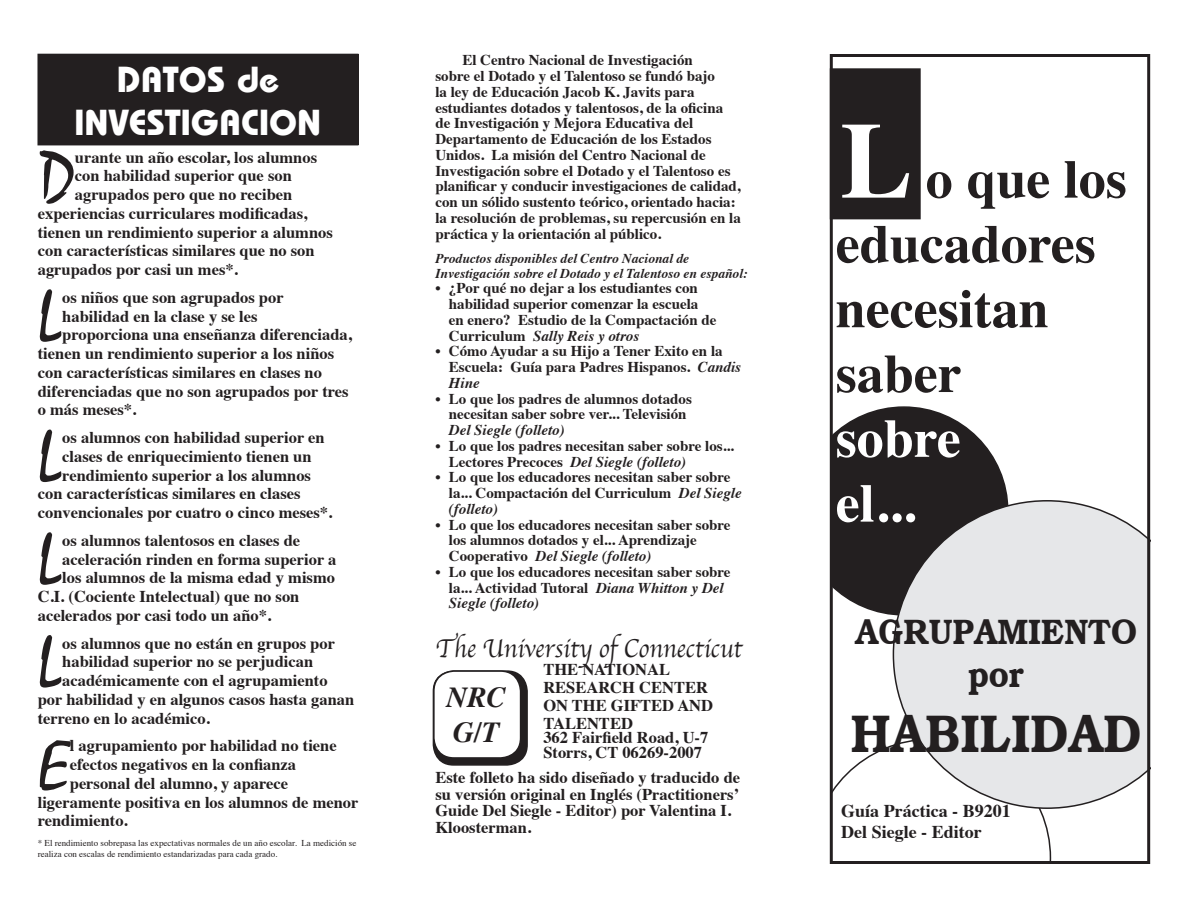
<style>
.page{position:relative;width:1188px;height:918px;background:#fff}
.page>*{position:absolute;margin:0;border:0;box-sizing:border-box;transform-origin:0 0}
.t1{font:65.85px "Minstrel";color:#231f20}
.t2{font:700 54px/64.8px "Times";color:#231f20}
.t3{font:700 54px "Times";color:#fff}
.t4{font:600 54px "Bookman";color:#231f20;scale:.9 1}
.t5{font:36px/43.2px "Bordeaux";color:#fff;text-align:center}
.t6{font:600 36px "Bookman";color:#231f20;scale:.9 1}
.t7{font:italic 700 28.95px "Times";color:#231f20}
.t8{font:27px "Apple Chancery";color:#231f20;scale:.9 1}
.t9{font:700 18px "Times";color:#231f20}
.t10{font:700 16.5px/18px "Times";color:#231f20}
.t11{font:700 15px/15.8px "Times";color:#231f20}
.t12{font:italic 700 15px "Times";color:#231f20}
.t13{font:italic 700 13.5px/15px "Times";color:#231f20}
.t14{font:9px/10.8px "Times";color:#231f20}
.s1{font-style:italic}
.s2{font-size:108px;color:#fff}
</style>
<div class="page">
<div style="left:800px;top:407px;width:208px;height:208px;background:#231f20;border-radius:50%"></div>
<div style="left:38px;top:54px;width:320px;height:91px;background:#231f20"></div>
<div style="left:831px;top:69px;width:89px;height:150px;background:#231f20"></div>
<div style="left:830px;top:68px;width:91px;height:151px;border:2px solid #231f20"></div>
<svg style="left:834px;top:744px;width:217px;height:116px"></svg>
<div style="left:746px;top:369px;width:85px;height:543px;background:#fff"></div>
<svg style="left:893px;top:500px;width:258px;height:309px"></svg>
<div style="left:830px;top:54px;width:320px;height:810px;border:3px solid #231f20"></div>
<div style="left:433px;top:671px;width:94px;height:94px;background:#231f20;border-radius:20px"></div>
<div style="left:433px;top:670px;width:95px;height:96px;border:2px solid #231f20;border-radius:20px"></div>
<div style="left:434px;top:671px;width:87px;height:87px;background:#fff;border-radius:20px"></div>
<div style="left:433px;top:670px;width:88px;height:89px;border:2px solid #231f20;border-radius:20px"></div>
<p class="t5" style="left:75px;top:60px;width:248px">DATOS de<br>INVESTIGACION</p>
<p class="t1" style="left:38px;top:145px;width:37px">D</p>
<p class="t10" style="left:75px;top:146px;width:244px">urante un año escolar, los alumnos</p>
<p class="t10" style="left:75px;top:165px;width:219px">con habilidad superior que son</p>
<p class="t10" style="left:75px;top:184px;width:219px">agrupados pero que no reciben</p>
<p class="t10" style="left:38px;top:203px;width:271px">experiencias curriculares modificadas,</p>
<p class="t10" style="left:38px;top:221px;width:297px">tienen un rendimiento superior a alumnos</p>
<p class="t10" style="left:38px;top:240px;width:278px">con características similares que no son</p>
<p class="t10" style="left:38px;top:259px;width:202px">agrupados por casi un mes*.</p>
<p class="t1" style="left:38px;top:285px;width:26px">L</p>
<p class="t10" style="left:62px;top:287px;width:223px">os niños que son agrupados por</p>
<p class="t10" style="left:62px;top:305px;width:197px">habilidad en la clase y se les</p>
<p class="t10" style="left:62px;top:324px;width:291px">proporciona una enseñanza diferenciada,</p>
<p class="t10" style="left:38px;top:343px;width:298px">tienen un rendimiento superior a los niños</p>
<p class="t10" style="left:38px;top:362px;width:286px">con características similares en clases no</p>
<p class="t10" style="left:38px;top:380px;width:312px">diferenciadas que no son agrupados por tres</p>
<p class="t10" style="left:38px;top:399px;width:100px">o más meses*.</p>
<p class="t1" style="left:38px;top:426px;width:26px">L</p>
<p class="t10" style="left:62px;top:427px;width:264px">os alumnos con habilidad superior en</p>
<p class="t10" style="left:62px;top:446px;width:251px">clases de enriquecimiento tienen un</p>
<p class="t10" style="left:62px;top:464px;width:250px">rendimiento superior a los alumnos</p>
<p class="t10" style="left:38px;top:483px;width:264px">con características similares en clases</p>
<p class="t10" style="left:38px;top:502px;width:296px">convencionales por cuatro o cinco meses*.</p>
<p class="t1" style="left:38px;top:528px;width:26px">L</p>
<p class="t10" style="left:62px;top:530px;width:239px">os alumnos talentosos en clases de</p>
<p class="t10" style="left:62px;top:548px;width:276px">aceleración rinden en forma superior a</p>
<p class="t10" style="left:62px;top:567px;width:274px">los alumnos de la misma edad y mismo</p>
<p class="t10" style="left:38px;top:586px;width:263px">C.I. (Cociente Intelectual) que no son</p>
<p class="t10" style="left:38px;top:605px;width:235px">acelerados por casi todo un año*.</p>
<p class="t1" style="left:38px;top:631px;width:26px">L</p>
<p class="t10" style="left:62px;top:632px;width:274px">os alumnos que no están en grupos por</p>
<p class="t10" style="left:62px;top:651px;width:252px">habilidad superior no se perjudican</p>
<p class="t10" style="left:62px;top:670px;width:267px">académicamente con el agrupamiento</p>
<p class="t10" style="left:38px;top:689px;width:318px">por habilidad y en algunos casos hasta ganan</p>
<p class="t10" style="left:38px;top:707px;width:173px">terreno en lo académico.</p>
<p class="t1" style="left:38px;top:734px;width:34px">E</p>
<p class="t10" style="left:70px;top:735px;width:268px">l agrupamiento por habilidad no tiene</p>
<p class="t10" style="left:70px;top:754px;width:228px">efectos negativos en la confianza</p>
<p class="t10" style="left:70px;top:773px;width:220px">personal del alumno, y aparece</p>
<p class="t10" style="left:38px;top:791px;width:322px">ligeramente positiva en los alumnos de menor</p>
<p class="t10" style="left:38px;top:810px;width:91px">rendimiento.</p>
<p class="t14" style="left:38px;top:837px;width:320px">* El rendimiento sobrepasa las expectativas normales de un año escolar. La medición se realiza con escalas de rendimiento estandarizadas para cada grado.</p>
<p class="t11" style="left:435px;top:51px;width:307px;text-indent:27px">El Centro Nacional de Investigación<br>sobre el Dotado y el Talentoso se fundó bajo<br>la ley de Educación Jacob K. Javits para estudiantes dotados y talentosos, de la oficina de Investigación y Mejora Educativa del Departamento de Educación de los Estados Unidos. La misión del Centro Nacional de Investigación sobre el Dotado y el Talentoso es planificar y conducir investigaciones de calidad, con un sólido sustento teórico, orientado hacia: la resolución de problemas, su repercusión en la práctica y la orientación al público.</p>
<p class="t13" style="left:435px;top:249px;width:314px">Productos disponibles del Centro Nacional de<br>Investigación sobre el Dotado y el Talentoso en español:</p>
<p class="t11" style="left:449px;top:279px;width:269px;text-indent:-14px">• ¿Por qué no dejar a los estudiantes con habilidad superior comenzar la escuela en enero? Estudio de la Compactación de Curriculum <span class="s1">Sally Reis y otros</span></p>
<p class="t11" style="left:449px;top:342px;width:294px;text-indent:-14px">• Cómo Ayudar a su Hijo a Tener Exito en la<br>Escuela: Guía para Padres Hispanos. <span class="s1">Candis<br>Hine</span></p>
<p class="t11" style="left:435px;top:389px;width:258px;text-align:center">• Lo que los padres de alumnos dotados necesitan saber sobre ver... Televisión</p>
<p class="t12" style="left:449px;top:416px;width:117px">Del Siegle (folleto)</p>
<p class="t11" style="left:449px;top:436px;width:287px;text-indent:-14px">• Lo que los padres necesitan saber sobre los...<br>Lectores Precoces <span class="s1">Del Siegle (folleto)</span></p>
<p class="t11" style="left:449px;top:468px;width:294px;text-indent:-14px">• Lo que los educadores necesitan saber sobre la... Compactación del Curriculum <span class="s1">Del Siegle (folleto)</span></p>
<p class="t11" style="left:449px;top:515px;width:283px;text-indent:-14px">• Lo que los educadores necesitan saber sobre los alumnos dotados y el... Aprendizaje<br>Cooperativo <span class="s1">Del Siegle (folleto)</span></p>
<p class="t11" style="left:449px;top:562px;width:283px;text-indent:-14px"><span class="s1">•</span> Lo que los educadores necesitan saber sobre la... Actividad Tutoral <span class="s1">Diana Whitton y Del<br>Siegle (folleto)</span></p>
<p class="t8" style="left:435px;top:627px;width:342px">The University of Connecticut</p>
<p class="t10" style="left:543px;top:659px;width:171px">THE NATIONAL<br>RESEARCH CENTER<br>ON THE GIFTED AND<br>TALENTED</p>
<p class="t10" style="left:543px;top:727px;width:166px">362 Fairfield Road, U-7</p>
<p class="t10" style="left:543px;top:741px;width:160px">Storrs, CT 06269-2007</p>
<p class="t10" style="left:435px;top:768px;width:306px;line-height:16.5px">Este folleto ha sido diseñado y traducido de su versión original en Inglés (Practitioners’ Guide Del Siegle - Editor) por Valentina I.<br>Kloosterman.</p>
<p class="t7" style="left:447px;top:671px;width:61px">NRC</p>
<p class="t7" style="left:453px;top:705px;width:48px">G/T</p>
<p class="t2" style="left:836px;top:141px;width:293px"><span class="s2">L</span> o que los educadores necesitan saber</p>
<p class="t3" style="left:836px;top:387px;width:127px">sobre</p>
<p class="t3" style="left:836px;top:452px;width:81px">el...</p>
<p class="t6" style="left:855px;top:610px;width:315px">AGRUPAMIENTO</p>
<p class="t6" style="left:968px;top:653px;width:63px">por</p>
<p class="t4" style="left:851px;top:700px;width:324px">HABILIDAD</p>
<p class="t9" style="left:841px;top:794px;width:171px">Guía Práctica - B9201</p>
<p class="t9" style="left:841px;top:815px;width:142px">Del Siegle - Editor</p>
</div>
